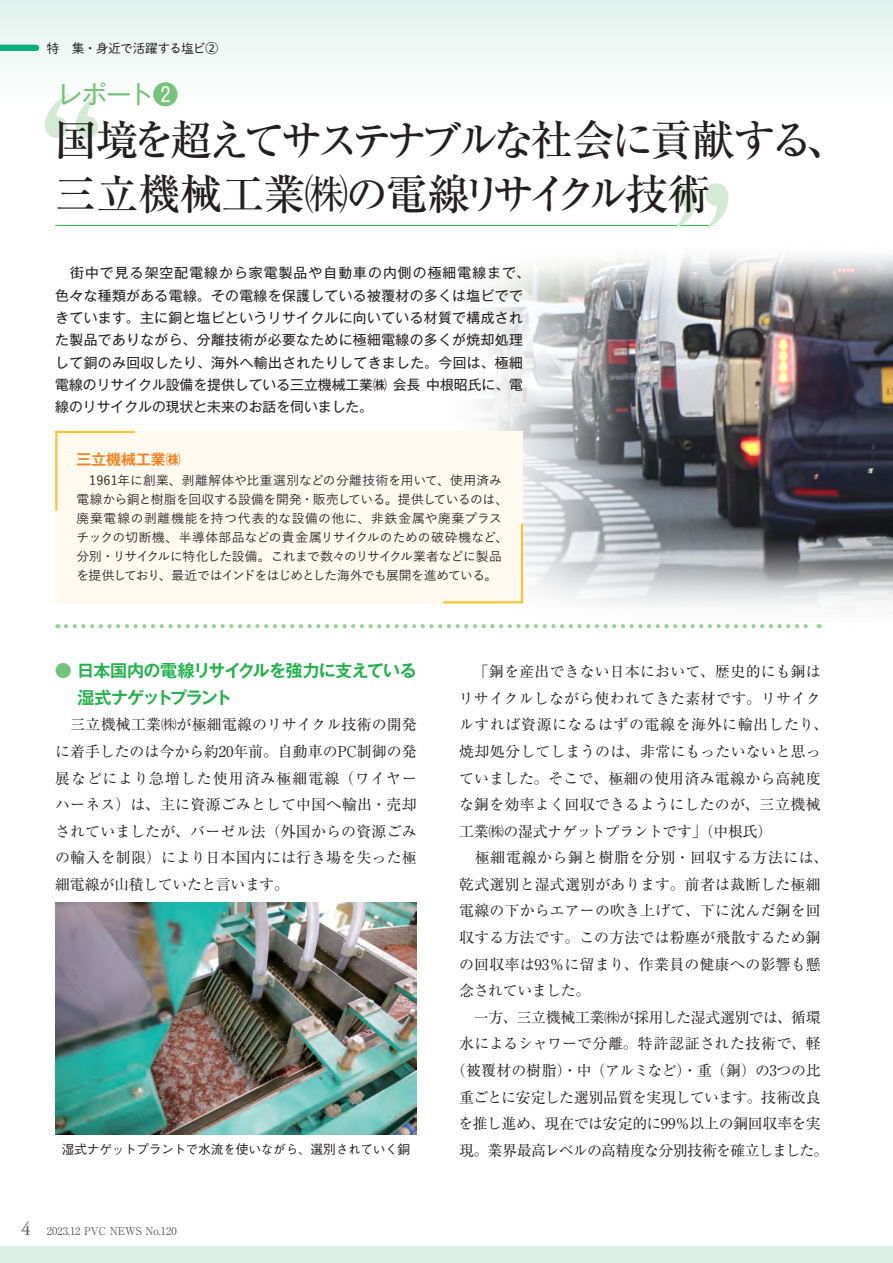
<style>
.page{position:relative;width:893px;height:1263px;background:#fff}
.page>*{position:absolute;margin:0;border:0;box-sizing:border-box;transform-origin:0 0}
.トップニュースタイトル{font:170.1px "Hira Gyo Std W4";color:#d5ead4}
.トップニュースタイトル-2{font:500 42.45px/53.1px "Ryumin Pr 6";letter-spacing:-.11em;color:#231f20}
.t1{font:25.5px "Gothic MB101 Pr 6";letter-spacing:-.045em;color:#74c379}
.本文タイトル{font:700 16.95px/26.5px "Gothic MB101 Pr 6 De";letter-spacing:-.045em;color:#23b24b}
.本文{font:14.85px/26.5px "Ryumin Pr 6";letter-spacing:.01em;color:#231f20}
.本文-2{font:14.85px/26.5px "Ryumin Pr 6";letter-spacing:-.02em;color:#231f20;text-align:center}
.本文-3{font:14.85px "Ryumin Pr 6";letter-spacing:-.05em;color:#231f20}
.キャプション{font:700 14.85px "Gothic MB101 Pr 6 De";color:#f58220}
.リードゴシック{font:13.8px/22.4px "Gothic MB101 Pro";letter-spacing:.025em;color:#231f20}
.キャプション-2{font:500 12.75px/19.2px "Yu Go";letter-spacing:-.01em;color:#231f20}
.キャプション-3{font:500 12.75px "Gothic BBB Pr 6";letter-spacing:-.025em;color:#231f20}
.t2{font:12.75px "Shuei M Go Std L";letter-spacing:-.035em;color:#231f20}
.t3{font:10.65px "Ryumin Pro";color:#57585a}
.s1{color:#74c379}
.s2{font-family:"Adobe Garamond Pro";font-size:19.2px}
</style>
<div class="page">
<div style="left:0;top:0;width:893px;height:105px;background:linear-gradient(to bottom,#dff3ec,#fffefe)"></div>
<div style="left:0;top:1246px;width:893px;height:17px;background:#dcefe6"></div>
<div style="left:0;top:45px;width:36px;height:6px;background:#09af7c"></div>
<img style="left:285px;top:255px;width:608px;height:374px">
<hr style="left:55px;top:225px;width:656px;height:1px;background:#23b24b">
<div style="left:55px;top:431px;width:468px;height:172px;background:#fefaf0"></div>
<hr style="left:521px;top:524px;width:2px;height:79px;background:#fec231">
<hr style="left:443px;top:601px;width:80px;height:2px;background:#fec231">
<hr style="left:55px;top:431px;width:2px;height:80px;background:#fec231">
<hr style="left:55px;top:431px;width:80px;height:2px;background:#fec231">
<svg style="left:66px;top:624px;width:754px;height:4px"></svg>
<img style="left:55px;top:902px;width:362px;height:232px">
<p class="t2" style="left:47px;top:39px;width:173px">特　集・身近で活躍する塩ビ②</p>
<p class="トップニュースタイトル" style="left:-60px;top:42px;width:172px">“</p>
<p class="t1" style="left:57px;top:73px;width:123px">レポート❷</p>
<p class="トップニュースタイトル-2" style="left:54px;top:112px;width:796px">国境を超えてサステナブルな社会に貢献する、三立機械工業㈱の電線リサイクル技術</p>
<p class="トップニュースタイトル" style="left:666px;top:20px;width:73px">„</p>
<p class="リードゴシック" style="left:55px;top:260px;width:476px">　街中で見る架空配電線から家電製品や自動車の内側の極細電線まで、色々な種類がある電線。その電線を保護している被覆材の多くは塩ビでできています。主に銅と塩ビというリサイクルに向いている材質で構成された製品でありながら、分離技術が必要なために極細電線の多くが焼却処理して銅のみ回収したり、海外へ輸出されたりしてきました。今回は、極細電線のリサイクル設備を提供している三立機械工業㈱ 会長 中根昭氏に、電線のリサイクルの現状と未来のお話を伺いました。</p>
<p class="キャプション" style="left:77px;top:447px;width:106px">三立機械工業㈱</p>
<p class="キャプション-2" style="left:77px;top:469px;width:433px">　1961年に創業、剥離解体や比重選別などの分離技術を用いて、使用済み電線から銅と樹脂を回収する設備を開発・販売している。提供しているのは、廃棄電線の剥離機能を持つ代表的な設備の他に、非鉄金属や廃棄プラスチックの切断機、半導体部品などの貴金属リサイクルのための破砕機など、分別・リサイクルに特化した設備。これまで数々のリサイクル業者などに製品を提供しており、最近ではインドをはじめとした海外でも展開を進めている。</p>
<p class="本文タイトル" style="left:77px;top:657px;width:341px;text-indent:-22px"><span class="s1">●</span> 日本国内の電線リサイクルを強力に支えている湿式ナゲットプラント</p>
<p class="本文" style="left:55px;top:711px;width:363px;text-align:justify">　三立機械工業㈱が極細電線のリサイクル技術の開発に着手したのは今から約20年前。自動車のPC制御の発展などにより急増した使用済み極細電線（ワイヤーハーネス）は、主に資源ごみとして中国へ輸出・売却されていましたが、バーゼル法（外国からの資源ごみの輸入を制限）により日本国内には行き場を失った極細電線が山積していたと言います。</p>
<p class="本文" style="left:459px;top:658px;width:371px">　「銅を産出できない日本において、歴史的にも銅はリサイクルしながら使われてきた素材です。リサイクルすれば資源になるはずの電線を海外に輸出したり、焼却処分してしまうのは、非常にもったいないと思っていました。そこで、極細の使用済み電線から高純度な銅を効率よく回収できるようにしたのが、三立機械工業㈱の湿式ナゲットプラントです」（中根氏）</p>
<p class="本文" style="left:459px;top:844px;width:371px">　極細電線から銅と樹脂を分別・回収する方法には、乾式選別と湿式選別があります。前者は裁断した極細電線の下からエアーの吹き上げて、下に沈んだ銅を回収する方法です。この方法では粉塵が飛散するため銅の回収率は93％に留まり、作業員の健康への影響も懸念されていました。</p>
<p class="本文-2" style="left:451px;top:1003px;width:371px">　一方、三立機械工業㈱が採用した湿式選別では、循環水によるシャワーで分離。特許認証された技術で、軽（被覆材の樹脂）・中（アルミなど）・重（銅）の3つの比重ごとに安定した選別品質を実現しています。技術改良を推し進め、現在では安定的に99％以上の銅回収率を実</p>
<p class="キャプション-3" style="left:62px;top:1139px;width:350px">湿式ナゲットプラントで水流を使いながら、選別されていく銅</p>
<p class="本文-3" style="left:459px;top:1138px;width:371px">現。業界最高レベルの高精度な分別技術を確立しました。</p>
<p class="t3" style="left:21px;top:1223px;width:157px"><span class="s2">4</span> 2023.12 PVC NEWS No.120</p>
</div>
